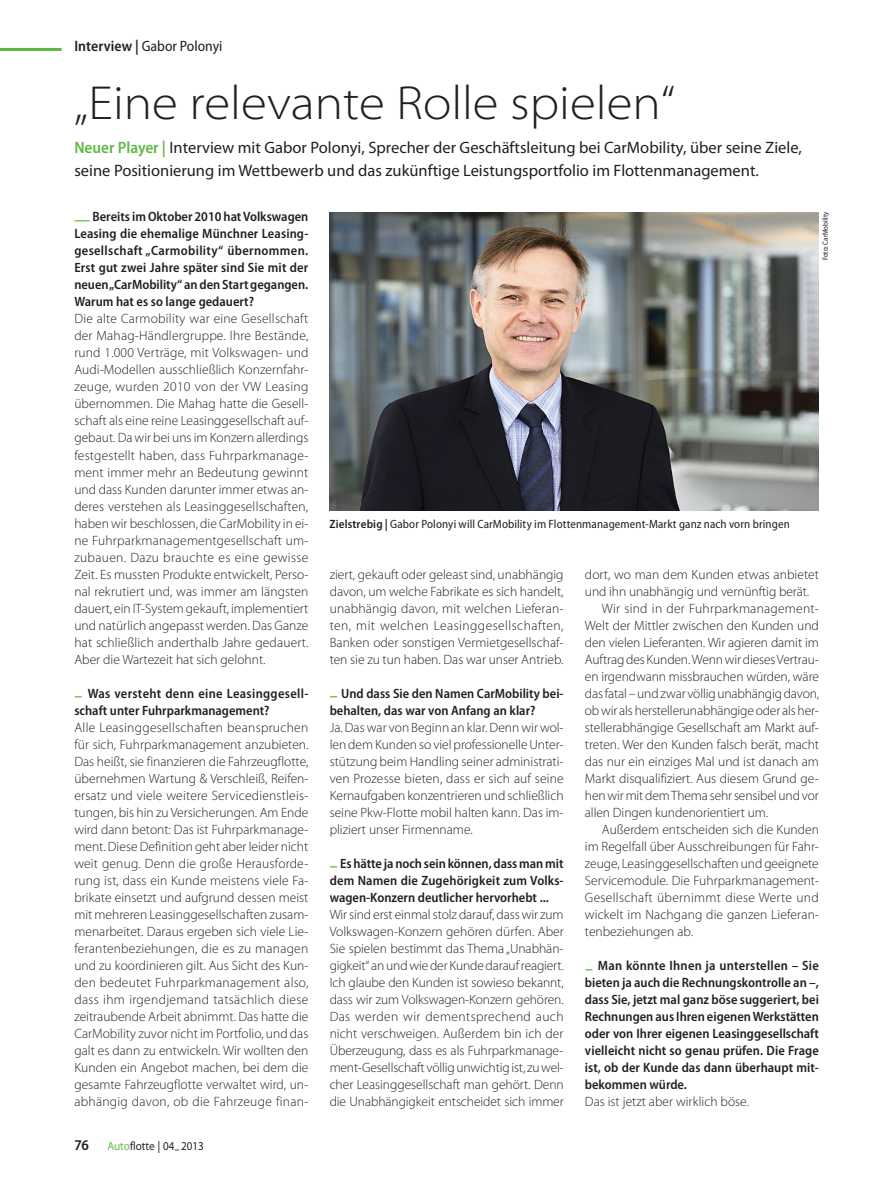
<style>
.page{position:relative;width:893px;height:1187px;background:#fff}
.page>*{position:absolute;margin:0;border:0;box-sizing:border-box;transform-origin:0 0}
.Titel_1{font:300 semi-expanded 48px "Myriad Pro";color:#231f20}
.Vorspann{font:16.5px/22.5px "Myriad Pro";color:#231f20}
.Rubrik{font:semi-condensed 15px "Myriad Pro";color:#231f20}
.Grundtext{font:300 13.5px/17px "Myriad Pro";color:#231f20;text-align:justify}
.Frage{font:600 semi-condensed 13.5px/17px "Myriad Pro";color:#231f20;text-align:justify}
.Grundtext_Einzug{font:300 13.5px/17px "Myriad Pro";color:#231f20;text-align:justify}
.Bildunterschrift{font:semi-condensed 12px "Myriad Pro";letter-spacing:.01em;color:#231f20}
.Pagina{font:semi-expanded 12px "Myriad Pro";color:#231f20;scale:.85 1}
.Bildquelle{font:semi-condensed 7.5px "Myriad Pro";color:#231f20}
.s1{font-weight:600}
.s2{font-weight:600;font-stretch:semi-condensed;color:#60b745}
.s3{font-stretch:normal;font-size:15.75px;color:#60b745}
.s4{font-weight:600;font-stretch:semi-condensed;font-size:15px}
.s5{color:#60b745}
</style>
<div class="page">
<img style="left:330px;top:213px;width:489px;height:297px">
<hr style="left:0;top:48px;width:62px;height:3px;background:#60b745">
<p class="Rubrik" style="left:74px;top:38px;width:150px"><span class="s1">Interview |</span> Gabor Polonyi</p>
<p class="Titel_1" style="left:74px;top:76px;width:602px">„Eine relevante Rolle spielen“</p>
<p class="Vorspann" style="left:74px;top:136px;width:729px"><span class="s2">Neuer Player |</span> Interview mit Gabor Polonyi, Sprecher der Geschäftsleitung bei CarMobility, über seine Ziele, seine Positionierung im Wettbewerb und das zukünftige Leistungsportfolio im Flottenmanagement.</p>
<p class="Frage" style="left:74px;top:208px;width:235px"><span class="s3">—</span> Bereits im Oktober 2010 hat Volkswagen Leasing die ehemalige Münchner Leasing&shy;gesellschaft „Carmobility“ übernommen.<br>Erst gut zwei Jahre später sind Sie mit der neuen „CarMobility“ an den Start gegangen.<br>Warum hat es so lange gedauert?</p>
<p class="Grundtext" style="left:74px;top:310px;width:236px">Die alte Carmobility war eine Gesellschaft der Mahag-Händlergruppe. Ihre Bestände, rund 1.000 Verträge, mit Volkswagen- und Audi-Modellen ausschließlich Konzernfahr&shy;zeuge, wurden 2010 von der VW Leasing übernommen. Die Mahag hatte die Gesell&shy;schaft als eine reine Leasinggesellschaft auf&shy;gebaut. Da wir bei uns im Konzern allerdings festgestellt haben, dass Fuhrparkmanage&shy;ment immer mehr an Bedeutung gewinnt und dass Kunden darunter immer etwas an&shy;deres verstehen als Leasinggesellschaften, haben wir beschlossen, die CarMobility in ei&shy;ne Fuhrparkmanagementgesellschaft um&shy;zubauen. Dazu brauchte es eine gewisse Zeit. Es mussten Produkte entwickelt, Perso&shy;nal rekrutiert und, was immer am längsten dauert, ein IT-System gekauft, implementiert und natürlich angepasst werden. Das Ganze hat schließlich anderthalb Jahre gedauert.<br>Aber die Wartezeit hat sich gelohnt.</p>
<p class="Frage" style="left:74px;top:685px;width:235px"><span class="s3">–</span> Was versteht denn eine Leasinggesell&shy;schaft unter Fuhrparkmanagement?</p>
<p class="Grundtext" style="left:74px;top:718px;width:236px">Alle Leasinggesellschaften beanspruchen für sich, Fuhrparkmanagement anzubieten.<br>Das heißt, sie finanzieren die Fahrzeugflotte, übernehmen Wartung &amp; Verschleiß, Reifen&shy;ersatz und viele weitere Servicedienstleis&shy;tungen, bis hin zu Versicherungen. Am Ende wird dann betont: Das ist Fuhrparkmanage&shy;ment. Diese Definition geht aber leider nicht weit genug. Denn die große Herausforde&shy;rung ist, dass ein Kunde meistens viele Fa&shy;brikate einsetzt und aufgrund dessen meist mit mehreren Leasinggesellschaften zusam&shy;menarbeitet. Daraus ergeben sich viele Lie&shy;ferantenbeziehungen, die es zu managen und zu koordinieren gilt. Aus Sicht des Kun&shy;den bedeutet Fuhrparkmanagement also, dass ihm irgendjemand tatsächlich diese zeitraubende Arbeit abnimmt. Das hatte die CarMobility zuvor nicht im Portfolio, und das galt es dann zu entwickeln. Wir wollten den Kunden ein Angebot machen, bei dem die gesamte Fahrzeugflotte verwaltet wird, un&shy;abhängig davon, ob die Fahrzeuge finan-</p>
<p class="Bildquelle" style="left:821px;top:260px;width:51px;rotate:-90deg">Foto: CarMobility</p>
<p class="Bildunterschrift" style="left:330px;top:517px;width:462px"><span class="s1">Zielstrebig |</span> Gabor Polonyi will CarMobility im Flottenmanagement-Markt ganz nach vorn bringen</p>
<p class="Grundtext" style="left:330px;top:565px;width:235px">ziert, gekauft oder geleast sind, unabhängig davon, um welche Fabrikate es sich handelt, unabhängig davon, mit welchen Lieferan&shy;ten, mit welchen Leasinggesellschaften, Banken oder sonstigen Vermietgesellschaf&shy;ten sie zu tun haben. Das war unser Antrieb.</p>
<p class="Frage" style="left:330px;top:685px;width:235px"><span class="s3">–</span> Und dass Sie den Namen CarMobility bei&shy;behalten, das war von Anfang an klar?</p>
<p class="Grundtext" style="left:330px;top:718px;width:236px">Ja. Das war von Beginn an klar. Denn wir wol&shy;len dem Kunden so viel professionelle Unter&shy;stützung beim Handling seiner administrati&shy;ven Prozesse bieten, dass er sich auf seine Kernaufgaben konzentrieren und schließlich seine Pkw-Flotte mobil halten kann. Das im&shy;pliziert unser Firmenname.</p>
<p class="Frage" style="left:330px;top:855px;width:235px"><span class="s3">–</span> Es hätte ja noch sein können, dass man mit dem Namen die Zugehörigkeit zum Volks&shy;wagen-Konzern deutlicher hervorhebt ...</p>
<p class="Grundtext" style="left:330px;top:905px;width:236px">Wir sind erst einmal stolz darauf, dass wir zum Volkswagen-Konzern gehören dürfen. Aber Sie spielen bestimmt das Thema „Unabhän&shy;gigkeit“ an und wie der Kunde darauf reagiert.<br>Ich glaube den Kunden ist sowieso bekannt, dass wir zum Volkswagen-Konzern gehören.<br>Das werden wir dementsprechend auch nicht verschweigen. Außerdem bin ich der Überzeugung, dass es als Fuhrparkmanage&shy;ment-Gesellschaft völlig unwichtig ist, zu wel&shy;cher Leasinggesellschaft man gehört. Denn die Unabhängigkeit entscheidet sich immer</p>
<p class="Grundtext" style="left:585px;top:565px;width:235px">dort, wo man dem Kunden etwas anbietet und ihn unabhängig und vernünftig berät.</p>
<p class="Grundtext_Einzug" style="left:585px;top:599px;width:236px;text-indent:17px">Wir sind in der Fuhrparkmanagement-Welt der Mittler zwischen den Kunden und den vielen Lieferanten. Wir agieren damit im Auftrag des Kunden. Wenn wir dieses Vertrau&shy;en irgendwann missbrauchen würden, wäre das fatal – und zwar völlig unabhängig davon, ob wir als herstellerunabhängige oder als her&shy;stellerabhängige Gesellschaft am Markt auf&shy;treten. Wer den Kunden falsch berät, macht das nur ein einziges Mal und ist danach am Markt disqualifiziert. Aus diesem Grund ge&shy;hen wir mit dem Thema sehr sensibel und vor allen Dingen kundenorientiert um.</p>
<p class="Grundtext_Einzug" style="left:585px;top:820px;width:236px;text-indent:17px">Außerdem entscheiden sich die Kunden im Regelfall über Ausschreibungen für Fahr&shy;zeuge, Leasinggesellschaften und geeignete Servicemodule. Die Fuhrparkmanagement-Gesellschaft übernimmt diese Werte und wickelt im Nachgang die ganzen Lieferan&shy;tenbeziehungen ab.</p>
<p class="Frage" style="left:585px;top:957px;width:235px"><span class="s3">–</span> Man könnte Ihnen ja unterstellen – Sie bieten ja auch die Rechnungskontrolle an –, dass Sie, jetzt mal ganz böse suggeriert, bei Rechnungen aus Ihren eigenen Werkstätten oder von Ihrer eigenen Leasinggesellschaft vielleicht nicht so genau prüfen. Die Frage ist, ob der Kunde das dann überhaupt mit&shy;bekommen würde.</p>
<p class="Grundtext" style="left:585px;top:1092px;width:166px">Das ist jetzt aber wirklich böse.</p>
<p class="Pagina" style="left:74px;top:1139px;width:154px"><span class="s4">76</span> <span class="s5">Auto</span>flotte | 04–2013</p>
</div>
